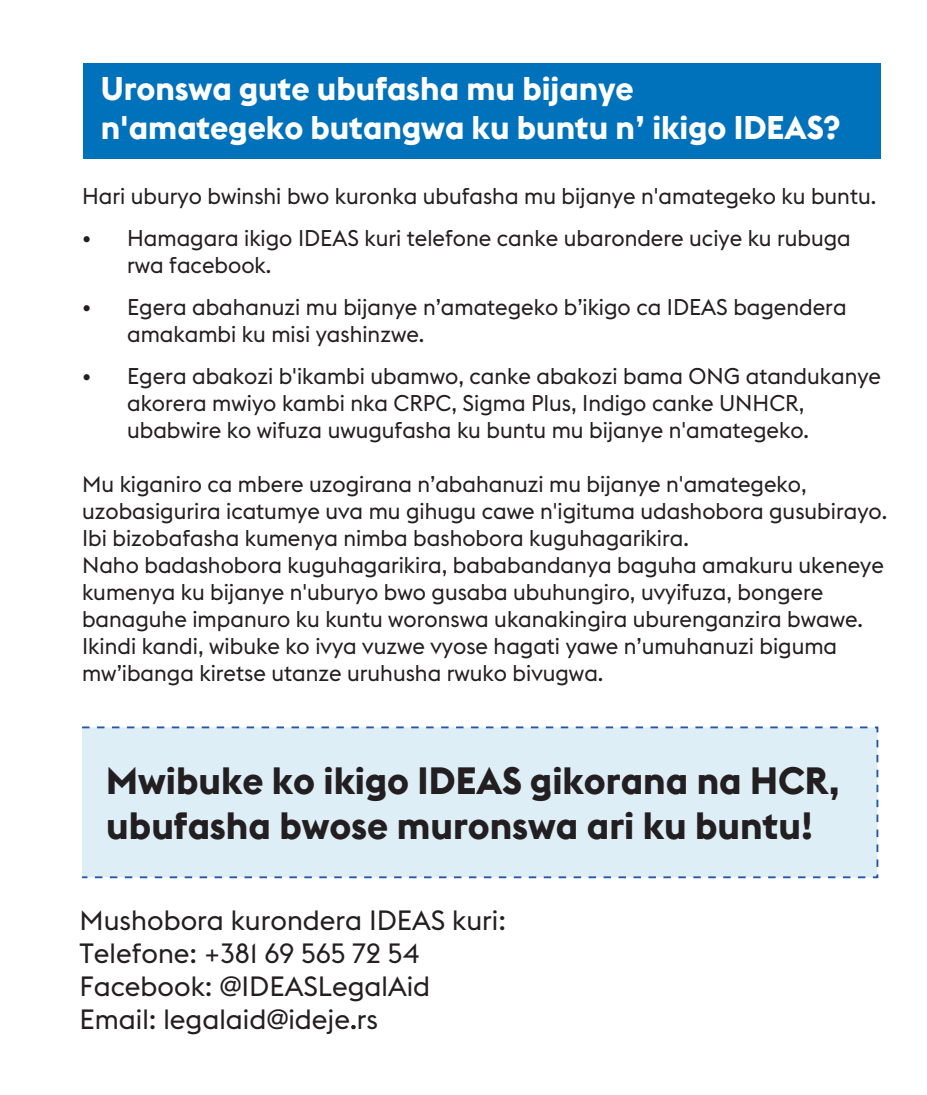
<style>
.page{position:relative;width:927px;height:1095px;background:#fff}
.page>*{position:absolute;margin:0;border:0;box-sizing:border-box;transform-origin:0 0}
.t1{font:700 37.75px/45.5px "Euclid Flex";color:#231f20}
.t2{font:700 32.75px/39.2px "Euclid Flex";color:#fff}
.t3{font:27.5px/33px "Euclid Flex";color:#231f20}
.t4{font:22.5px/27px "Euclid Flex";color:#231f20}
</style>
<div class="page">
<div style="left:83px;top:63px;width:797px;height:96px;background:#0072bc"></div>
<div style="left:81px;top:726px;width:796px;height:152px;background:#deeef7"></div>
<svg style="left:351px;top:1025px;width:4px;height:4px"></svg>
<h2 class="t2" style="left:101px;top:68px;width:740px">Uronswa gute ubufasha mu bijanye n'amategeko butangwa ku buntu n’ ikigo IDEAS?</h2>
<p class="t4" style="left:82px;top:183px;width:795px">Hari uburyo bwinshi bwo kuronka ubufasha mu bijanye n'amategeko ku buntu.</p>
<p class="t4" style="left:127px;top:225px;width:725px;text-indent:-45px">• Hamagara ikigo IDEAS kuri telefone canke ubarondere uciye ku rubuga rwa facebook.</p>
<p class="t4" style="left:127px;top:294px;width:720px;text-indent:-45px">• Egera abahanuzi mu bijanye n’amategeko b’ikigo ca IDEAS bagendera amakambi ku misi yashinzwe.</p>
<p class="t4" style="left:127px;top:363px;width:755px;text-indent:-45px">• Egera abakozi b'ikambi ubamwo, canke abakozi bama ONG atandukanye akorera mwiyo kambi nka CRPC, Sigma Plus, Indigo canke UNHCR, ubabwire ko wifuza uwugufasha ku buntu mu bijanye n'amategeko.</p>
<p class="t4" style="left:82px;top:471px;width:806px">Mu kiganiro ca mbere uzogirana n’abahanuzi mu bijanye n'amategeko, uzobasigurira icatumye uva mu gihugu cawe n'igituma udashobora gusubirayo.<br>Ibi bizobafasha kumenya nimba bashobora kuguhagarikira.<br>Naho badashobora kuguhagarikira, bababandanya baguha amakuru ukeneye kumenya ku bijanye n'uburyo bwo gusaba ubuhungiro, uvyifuza, bongere banaguhe impanuro ku kuntu woronswa ukanakingira uburenganzira bwawe.<br>Ikindi kandi, wibuke ko ivya vuzwe vyose hagati yawe n’umuhanuzi biguma mw’ibanga kiretse utanze uruhusha rwuko bivugwa.</p>
<h1 class="t1" style="left:106px;top:757px;width:735px">Mwibuke ko ikigo IDEAS gikorana na HCR, ubufasha bwose muronswa ari ku buntu!</h1>
<p class="t3" style="left:79px;top:904px;width:428px">Mushobora kurondera IDEAS kuri:<br>Telefone: +381 69 565 72 54<br>Facebook: @IDEASLegalAid<br>Email: legalaid@ideje.rs</p>
</div>
